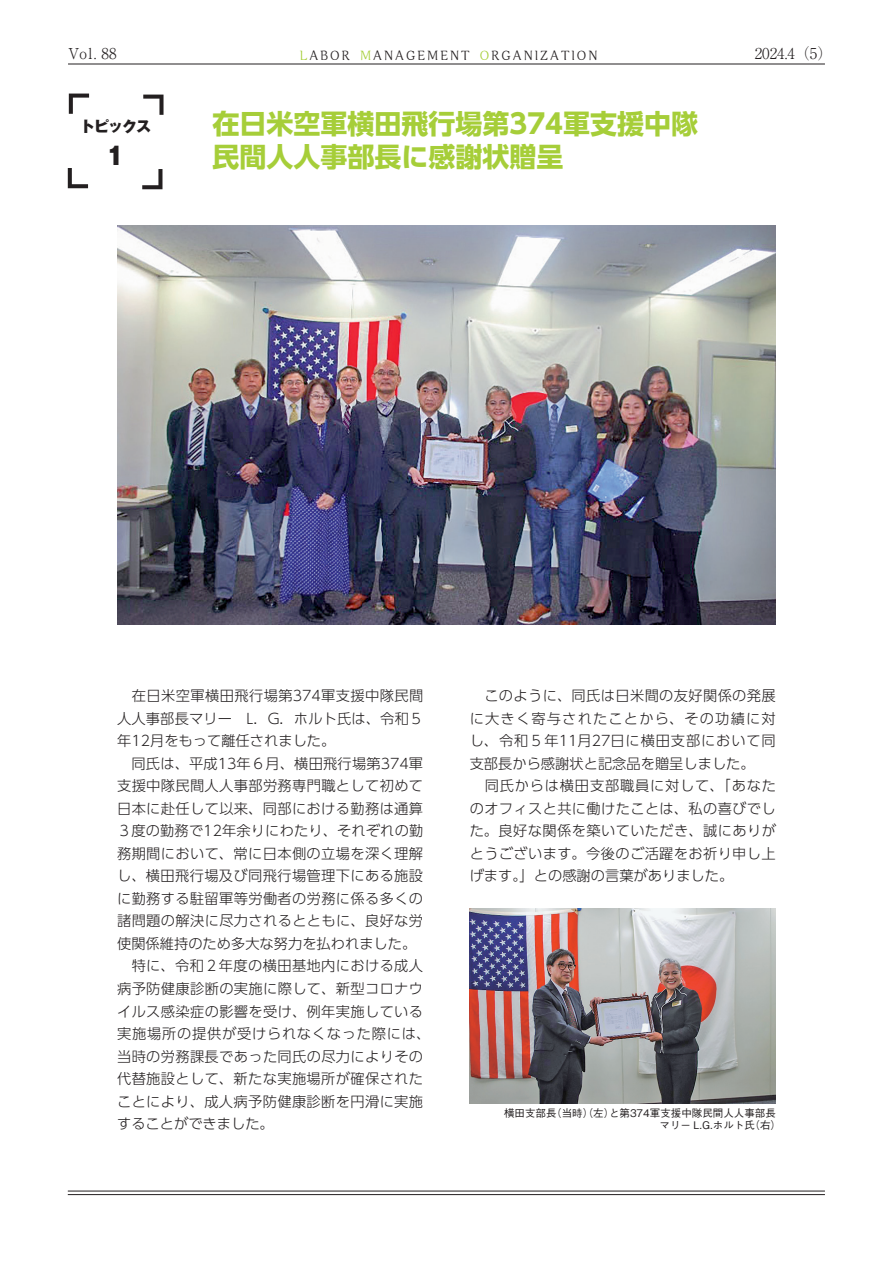
<style>
.page{position:relative;width:893px;height:1263px;background:#fff}
.page>*{position:absolute;margin:0;border:0;box-sizing:border-box;transform-origin:0 0}
.t1{font:700 27px/33px "UD Shin Go Pr 6";color:#a6ce39}
.t2{font:800 24px "Gothic MB101 Pr 6";color:#231f20}
.t3{font:300 15px "Ryumin Pr 6";color:#231f20}
.t4{font:800 15px "Gothic MB101 Pr 6";letter-spacing:-.065em;color:#231f20}
.t5{font:300 14.25px/22.5px "UD Shin Go Pr 6";letter-spacing:.025em;color:#231f20}
.t6{font:13.5px "Kaimin Tu Std";letter-spacing:.17em;color:#231f20;scale:.9 1}
.t7{font:500 10.5px/12px "Gothic BBB Pr 6";color:#231f20}
.s1{color:#a6ce39}
</style>
<div class="page">
<hr style="left:68px;top:64px;width:757px;height:1px;background:#231f20">
<img style="left:470px;top:908px;width:306px;height:195px">
<img style="left:117px;top:225px;width:659px;height:400px">
<svg style="left:69px;top:94px;width:20px;height:20px"></svg>
<svg style="left:68px;top:168px;width:20px;height:20px"></svg>
<svg style="left:142px;top:169px;width:20px;height:20px"></svg>
<svg style="left:143px;top:95px;width:21px;height:20px"></svg>
<hr style="left:68px;top:1191px;width:757px;height:1px;background:#231f20">
<hr style="left:68px;top:1194px;width:757px;height:1px;background:#231f20">
<p class="t3" style="left:68px;top:42px;width:50px">Vol. 88</p>
<p class="t6" style="left:300px;top:45px;width:332px"><span class="s1">L</span>ABOR <span class="s1">M</span>ANAGEMENT <span class="s1">O</span>RGANIZATION</p>
<p class="t3" style="left:755px;top:42px;width:79px">2024.4（5）</p>
<p class="t4" style="left:80px;top:114px;width:73px">トピックス</p>
<h2 class="t2" style="left:107px;top:136px;width:20px">1</h2>
<h1 class="t1" style="left:213px;top:107px;width:487px">在日米空軍横田飛行場第374軍支援中隊民間人人事部長に感謝状贈呈</h1>
<p class="t5" style="left:117px;top:684px;width:315px">　在日米空軍横田飛行場第374軍支援中隊民間人人事部長マリー　L．G．ホルト氏は、令和５年12月をもって離任されました。<br>　同氏は、平成13年６月、横田飛行場第374軍支援中隊民間人人事部労務専門職として初めて日本に赴任して以来、同部における勤務は通算<br>３度の勤務で12年余りにわたり、それぞれの勤務期間において、常に日本側の立場を深く理解し、横田飛行場及び同飛行場管理下にある施設に勤務する駐留軍等労働者の労務に係る多くの諸問題の解決に尽力されるとともに、良好な労使関係維持のため多大な努力を払われました。　特に、令和２年度の横田基地内における成人病予防健康診断の実施に際して、新型コロナウイルス感染症の影響を受け、例年実施している実施場所の提供が受けられなくなった際には、当時の労務課長であった同氏の尽力によりその代替施設として、新たな実施場所が確保されたことにより、成人病予防健康診断を円滑に実施することができました。</p>
<p class="t5" style="left:470px;top:684px;width:308px">　このように、同氏は日米間の友好関係の発展に大きく寄与されたことから、その功績に対し、令和５年11月27日に横田支部において同支部長から感謝状と記念品を贈呈しました。<br>　同氏からは横田支部職員に対して、「あなたのオフィスと共に働けたことは、私の喜びでした。良好な関係を築いていただき、誠にありがとうございます。今後のご活躍をお祈り申し上げます。」との感謝の言葉がありました。</p>
<p class="t7" style="left:659px;top:1107px;width:123px;text-indent:-155px">横田支部長（当時）（左）と第374軍支援中隊民間人人事部長マリー L.G.ホルト氏（右）</p>
</div>
